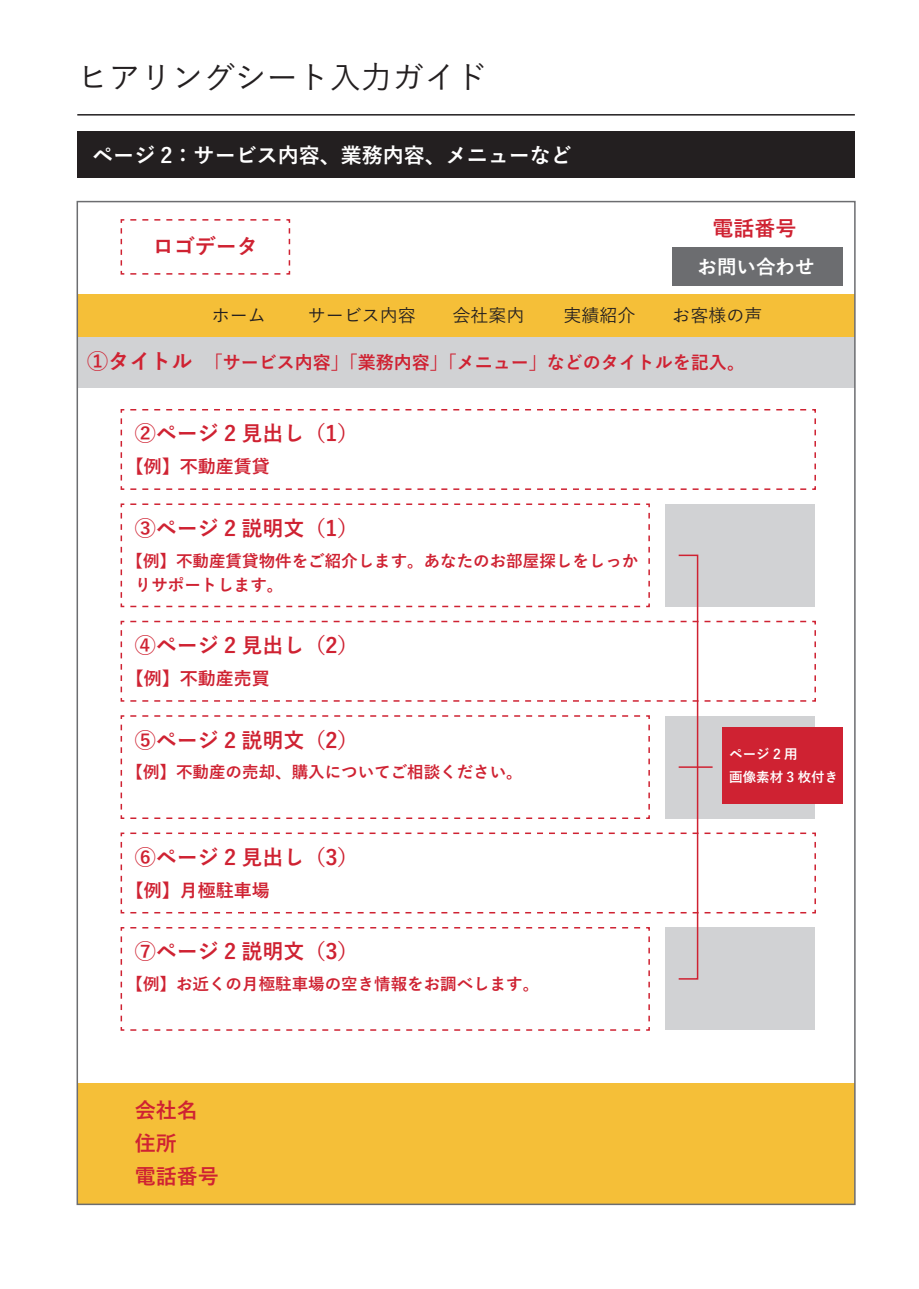
<style>
.page{position:relative;width:919px;height:1289px;background:#fff}
.page>*{position:absolute;margin:0;border:0;box-sizing:border-box;transform-origin:0 0}
.t1{font:500 31.5px "Yu Go";color:#231f20}
.t2{font:700 21px/33px "Yu Go";color:#cf2232}
.t3{font:700 21px "Yu Go";color:#fff}
.t4{font:700 19.5px "Yu Go";color:#fff}
.t5{font:700 18px "Yu Go";color:#cf2232}
.t6{font:500 18px "Yu Go";color:#231f20}
.t7{font:700 16.5px/24px "Yu Go";color:#cf2232}
.t8{font:700 13.5px/23.7px "Yu Go";color:#fff}
</style>
<div class="page">
<div style="left:77px;top:294px;width:777px;height:43px;background:#f5bf38"></div>
<div style="left:77px;top:1083px;width:777px;height:121px;background:#f5bf38"></div>
<div style="left:77px;top:337px;width:777px;height:51px;background:#d1d2d4"></div>
<div style="left:77px;top:131px;width:777px;height:47px;background:#231f20"></div>
<hr style="left:77px;top:114px;width:777px;height:2px;background:#231f20">
<div style="left:672px;top:248px;width:170px;height:38px;background:#6c6d70"></div>
<svg style="left:120px;top:219px;width:171px;height:56px"></svg>
<svg style="left:120px;top:409px;width:696px;height:81px"></svg>
<svg style="left:120px;top:503px;width:530px;height:105px"></svg>
<div style="left:665px;top:504px;width:150px;height:102px;background:#d1d2d4"></div>
<svg style="left:120px;top:620px;width:696px;height:82px"></svg>
<svg style="left:120px;top:715px;width:530px;height:104px"></svg>
<div style="left:665px;top:716px;width:150px;height:102px;background:#d1d2d4"></div>
<svg style="left:120px;top:831px;width:696px;height:83px"></svg>
<svg style="left:120px;top:927px;width:530px;height:104px"></svg>
<div style="left:665px;top:927px;width:150px;height:103px;background:#d1d2d4"></div>
<div style="left:678px;top:554px;width:20px;height:425px;border:2px solid #cf2232"></div>
<div style="left:721px;top:726px;width:121px;height:77px;background:#cf2232"></div>
<hr style="left:678px;top:766px;width:34px;height:1px;background:#cf2232">
<h1 class="t1" style="left:77px;top:48px;width:411px">ヒアリングシート入力ガイド</h1>
<p class="t3" style="left:92px;top:143px;width:481px">ページ 2：サービス内容、業務内容、メニューなど</p>
<p class="t2" style="left:153px;top:231px;width:106px">ロゴデータ</p>
<p class="t2" style="left:712px;top:213px;width:85px">電話番号</p>
<p class="t4" style="left:697px;top:256px;width:119px">お問い合わせ</p>
<p class="t2" style="left:87px;top:345px;width:106px">①タイトル</p>
<p class="t6" style="left:212px;top:298px;width:55px">ホーム</p>
<p class="t6" style="left:308px;top:298px;width:110px">サービス内容</p>
<p class="t6" style="left:452px;top:298px;width:73px">会社案内</p>
<p class="t6" style="left:563px;top:298px;width:73px">実績紹介</p>
<p class="t6" style="left:672px;top:298px;width:91px">お客様の声</p>
<p class="t5" style="left:205px;top:353px;width:541px">「サービス内容」「業務内容」「メニュー」などのタイトルを記入。</p>
<p class="t2" style="left:135px;top:417px;width:225px">②ページ 2 見出し（1）</p>
<p class="t5" style="left:126px;top:457px;width:146px">【例】不動産賃貸</p>
<p class="t2" style="left:135px;top:512px;width:225px">③ページ 2 説明文（1）</p>
<p class="t7" style="left:135px;top:549px;width:505px;text-indent:-8px">【例】不動産賃貸物件をご紹介します。あなたのお部屋探しをしっかりサポートします。</p>
<p class="t2" style="left:135px;top:629px;width:225px">④ページ 2 見出し（2）</p>
<p class="t5" style="left:126px;top:668px;width:145px">【例】不動産売買</p>
<p class="t2" style="left:135px;top:723px;width:225px">⑤ページ 2 説明文（2）</p>
<p class="t7" style="left:127px;top:760px;width:398px">【例】不動産の売却、購入についてご相談ください。</p>
<p class="t2" style="left:135px;top:841px;width:225px">⑥ページ 2 見出し（3）</p>
<p class="t5" style="left:126px;top:880px;width:145px">【例】月極駐車場</p>
<p class="t2" style="left:135px;top:935px;width:225px">⑦ページ 2 説明文（3）</p>
<p class="t7" style="left:127px;top:972px;width:414px">【例】お近くの月極駐車場の空き情報をお調べします。</p>
<p class="t2" style="left:135px;top:1094px;width:85px">会社名住所<br>電話番号</p>
<p class="t8" style="left:729px;top:742px;width:110px">ページ2 用<br>画像素材 3 枚付き</p>
</div>
